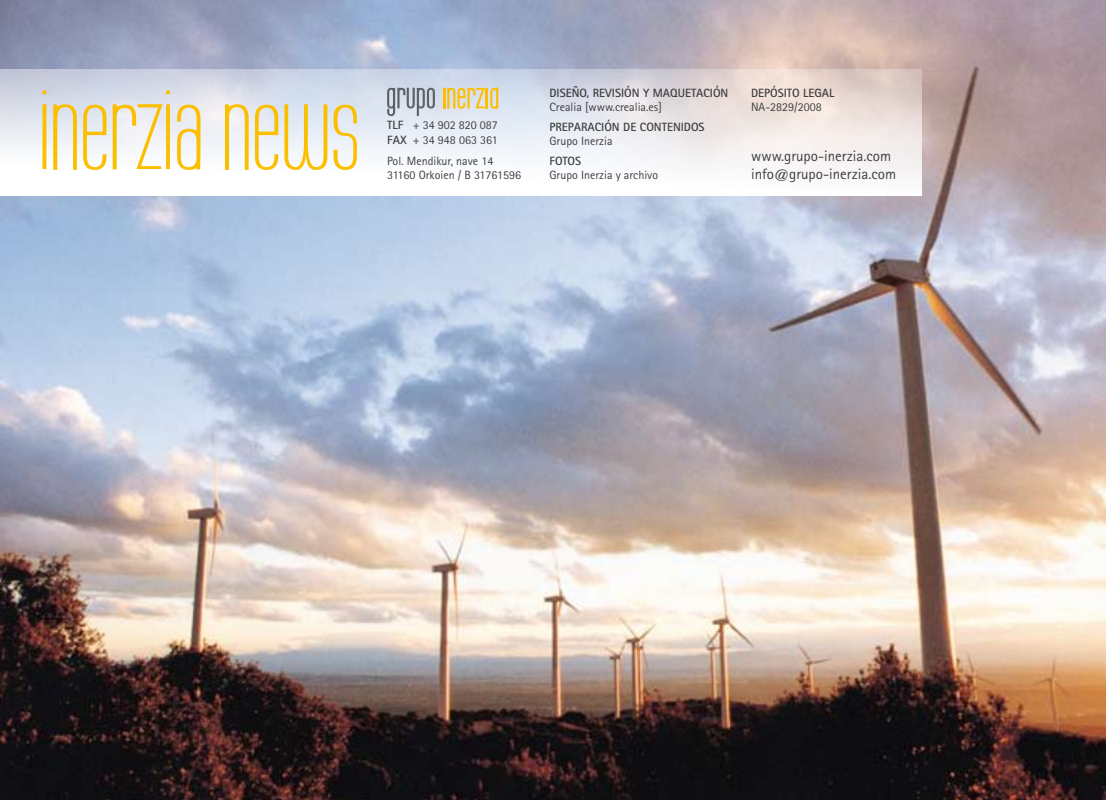
<style>
.page{position:relative;width:1106px;height:800px;background:#fff}
.page>*{position:absolute;margin:0;border:0;box-sizing:border-box;transform-origin:0 0}
.t1{font:15px/18px "Rotis Sans Serif";color:#3e3e40}
.t2{font:12px/14.4px "Rotis Sans Serif";color:#3e3e40}
.t3{font:700 12px "Rotis Sans Serif";color:#3e3e40}
.s1{font-weight:700}
</style>
<div class="page">
<img style="left:0;top:0;width:1106px;height:799px">
<svg style="left:0;top:69px;width:922px;height:126px"></svg>
<hr style="left:43px;top:104px;width:3px;height:65px;background:#fbbf00">
<svg style="left:53px;top:104px;width:24px;height:66px"></svg>
<svg style="left:83px;top:105px;width:23px;height:65px"></svg>
<svg style="left:113px;top:104px;width:50px;height:65px"></svg>
<svg style="left:166px;top:104px;width:4px;height:65px"></svg>
<svg style="left:166px;top:91px;width:4px;height:3px"></svg>
<svg style="left:177px;top:105px;width:23px;height:65px"></svg>
<svg style="left:225px;top:104px;width:24px;height:66px"></svg>
<svg style="left:255px;top:105px;width:23px;height:65px"></svg>
<svg style="left:284px;top:104px;width:43px;height:66px"></svg>
<svg style="left:333px;top:105px;width:24px;height:65px"></svg>
<hr style="left:443px;top:88px;width:2px;height:20px;background:#fbbf00">
<svg style="left:447px;top:87px;width:51px;height:22px"></svg>
<svg style="left:387px;top:88px;width:48px;height:28px"></svg>
<p class="t2" style="left:387px;top:118px;width:112px"><span class="s1">TLF</span> + 34 902 820 087<br><span class="s1">FAX</span> + 34 948 063 361</p>
<p class="t2" style="left:387px;top:153px;width:135px">Pol. Mendikur, nave 14<br>31160 Orkoien / B 31761596</p>
<p class="t3" style="left:549px;top:85px;width:180px">DISEÑO, REVISIÓN Y MAQUETACIÓN</p>
<p class="t2" style="left:549px;top:100px;width:114px">Crealia [www.crealia.es]</p>
<p class="t3" style="left:549px;top:119px;width:157px">PREPARACIÓN DE CONTENIDOS</p>
<p class="t2" style="left:549px;top:134px;width:65px">Grupo Inerzia</p>
<p class="t3" style="left:549px;top:153px;width:33px">FOTOS</p>
<p class="t2" style="left:549px;top:168px;width:110px">Grupo Inerzia y archivo</p>
<p class="t3" style="left:751px;top:85px;width:85px">DEPÓSITO LEGAL</p>
<p class="t2" style="left:751px;top:100px;width:72px">NA-2829/2008</p>
<p class="t1" style="left:751px;top:147px;width:146px">www.grupo-inerzia.com info@grupo-inerzia.com</p>
</div>
